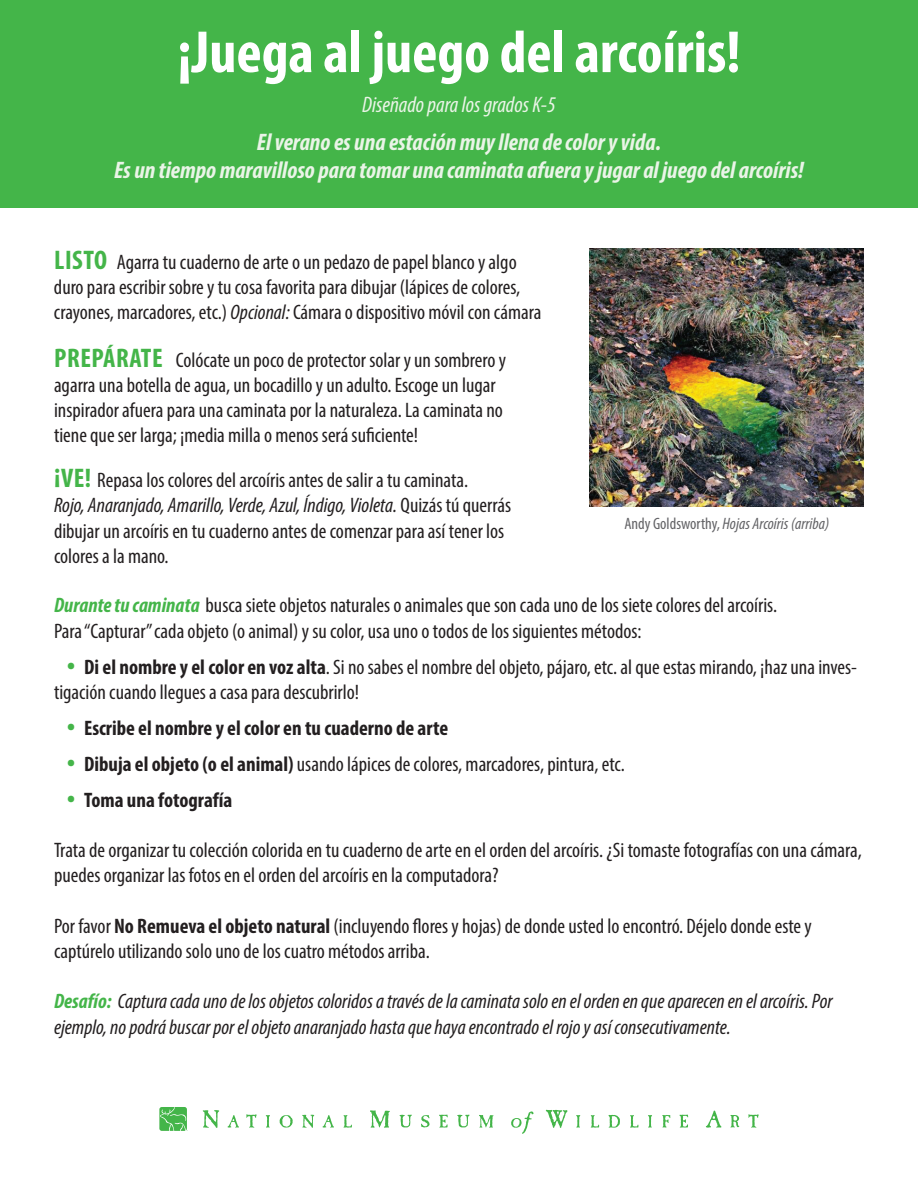
<style>
.page{position:relative;width:918px;height:1188px;background:#fff}
.page>*{position:absolute;margin:0;border:0;box-sizing:border-box;transform-origin:0 0}
.t1{font:700 condensed 60px "Myriad Pro";color:#fff}
.t2{font:italic 700 condensed 24px/28.8px "Myriad Pro";color:#eaf4e7;text-align:center}
.t3{font:italic condensed 22.5px "Myriad Pro";color:#eaf4e7}
.t4{font:condensed 21px/25.2px "Myriad Pro";color:#231f20}
.t5{font:italic condensed 21px/25.2px "Myriad Pro";color:#231f20}
.t6{font:700 condensed 21px "Myriad Pro";color:#231f20}
.t7{font:italic condensed 16.5px "Myriad Pro";color:#636366}
.s1{font-weight:700;font-size:27px;color:#44b549}
.s2{font-style:italic}
.s3{font-weight:700;font-style:italic;color:#44b549}
.s4{font-weight:700;font-size:30px;color:#44b549}
.s5{font-weight:700}
.s6{font-size:30px;color:#44b549}
.s7{font-weight:700;color:#44b549}
.s8{font-style:normal}
</style>
<div class="page">
<svg style="left:159px;top:1107px;width:29px;height:24px"></svg>
<svg style="left:203px;top:1110px;width:556px;height:24px"></svg>
<div style="left:0;top:0;width:918px;height:207px;background:#44b549"></div>
<img style="left:590px;top:248px;width:274px;height:259px">
<h1 class="t1" style="left:177px;top:15px;width:565px">¡Juega al juego del arcoíris!</h1>
<p class="t3" style="left:362px;top:91px;width:195px">Diseñado para los grados K-5</p>
<p class="t2" style="left:114px;top:127px;width:691px">El verano es una estación muy llena de color y vida.<br>Es un tiempo maravilloso para tomar una caminata afuera y jugar al juego del arcoíris!</p>
<p class="t4" style="left:54px;top:249px;width:489px"><span class="s1">Listo</span> Agarra tu cuaderno de arte o un pedazo de papel blanco y algo duro para escribir sobre y tu cosa favorita para dibujar (lápices de colores, crayones, marcadores, etc.) <span class="s2">Opcional:</span> Cámara o dispositivo móvil con cámara</p>
<p class="t4" style="left:54px;top:347px;width:453px"><span class="s1">Prepárate</span> Colócate un poco de protector solar y un sombrero y agarra una botella de agua, un bocadillo y un adulto. Escoge un lugar inspirador afuera para una caminata por la naturaleza. La caminata no tiene que ser larga; ¡media milla o menos será suficiente!</p>
<p class="t4" style="left:54px;top:467px;width:459px"><span class="s1">¡VE!</span> Repasa los colores del arcoíris antes de salir a tu caminata.<br><span class="s2">Rojo, Anaranjado, Amarillo, Verde, Azul, Índigo, Violeta.</span> Quizás tú querrás dibujar un arcoíris en tu cuaderno antes de comenzar para así tener los colores a la mano.</p>
<p class="t4" style="left:54px;top:593px;width:725px"><span class="s3">Durante tu caminata</span> busca siete objetos naturales o animales que son cada uno de los siete colores del arcoíris.<br>Para “Capturar” cada objeto (o animal) y su color, usa uno o todos de los siguientes métodos:</p>
<p class="t4" style="left:54px;top:654px;width:805px;text-indent:13px"><span class="s4">•</span> <span class="s5">Di el nombre y el color en voz alta</span>. Si no sabes el nombre del objeto, pájaro, etc. al que estas mirando, ¡haz una inves&shy;tigación cuando llegues a casa para descubrirlo!</p>
<p class="t6" style="left:67px;top:715px;width:383px"><span class="s6">•</span> Escribe el nombre y el color en tu cuaderno de arte</p>
<p class="t4" style="left:67px;top:751px;width:560px"><span class="s4">•</span> <span class="s5">Dibuja el objeto (o el animal)</span> usando lápices de colores, marcadores, pintura, etc.</p>
<p class="t6" style="left:67px;top:787px;width:167px"><span class="s6">•</span> Toma una fotografía</p>
<p class="t4" style="left:54px;top:837px;width:809px">Trata de organizar tu colección colorida en tu cuaderno de arte en el orden del arcoíris. ¿Si tomaste fotografías con una cámara, puedes organizar las fotos en el orden del arcoíris en la computadora?</p>
<p class="t4" style="left:54px;top:913px;width:759px">Por favor <span class="s5">No Remueva el objeto natural</span> (incluyendo flores y hojas) de donde usted lo encontró. Déjelo donde este y captúrelo utilizando solo uno de los cuatro métodos arriba.</p>
<p class="t5" style="left:54px;top:989px;width:780px"><span class="s7">Desafío:</span> Captura cada uno de los objetos coloridos a través de la caminata solo en el orden en que aparecen en el arcoíris. Por ejemplo, no podrá buscar por el objeto anaranjado hasta que haya encontrado el rojo y así consecutivamente.</p>
<p class="t7" style="left:624px;top:514px;width:206px"><span class="s8">Andy Goldsworthy,</span> Hojas Arcoíris (arriba)</p>
</div>
